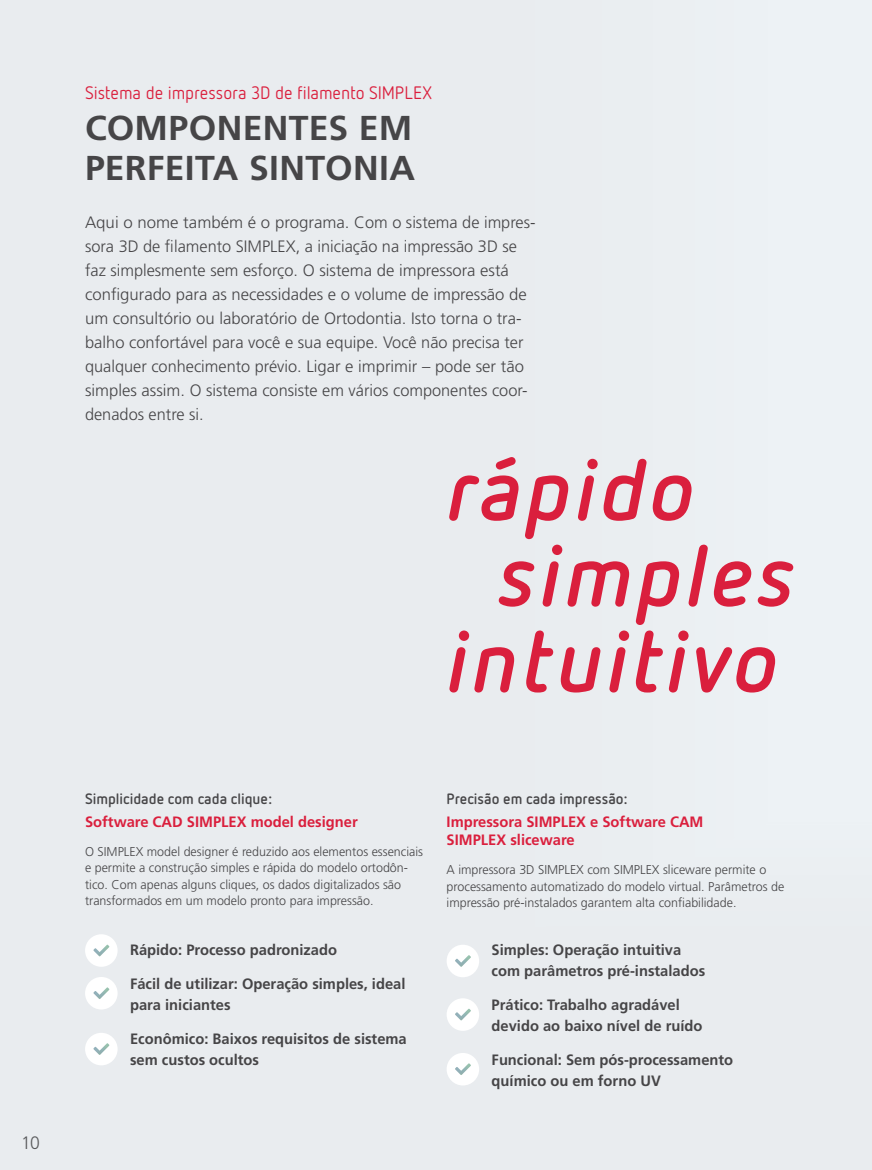
<style>
.page{position:relative;width:872px;height:1170px;background:#fff}
.page>*{position:absolute;margin:0;border:0;box-sizing:border-box;transform-origin:0 0}
.t1{font:italic 700 85.95px "Netto Pro";letter-spacing:.04em;color:#da1f3d}
.t2{font:700 34.5px/40.5px "Frutiger LT Std";letter-spacing:.01em;color:#464547}
.t3{font:18px "Netto Pro";letter-spacing:-.005em;color:#da1f3d}
.t4{font:300 18px "Frutiger LT Std";color:#58595b}
.t5{font:300 16.5px/24px "Frutiger LT Std";color:#464547}
.t6{font:700 15px/21px "Frutiger LT Std";color:#464547}
.t7{font:700 15px/18px "Frutiger LT Std";color:#da1f3d}
.t8{font:700 15px "Netto Pro";color:#464547}
.t9{font:300 12.75px/16.5px "Frutiger LT Std";color:#464547}
</style>
<div class="page">
<div style="left:0;top:0;width:872px;height:1169px;background:#e9ecef"></div>
<div style="left:446px;top:944px;width:33px;height:33px;background:#fff;border-radius:50%"></div>
<img style="left:455px;top:955px;width:16px;height:11px">
<div style="left:446px;top:998px;width:33px;height:32px;background:#fff;border-radius:50%"></div>
<img style="left:455px;top:1008px;width:16px;height:12px">
<div style="left:446px;top:1052px;width:33px;height:33px;background:#fff;border-radius:50%"></div>
<img style="left:455px;top:1063px;width:16px;height:11px">
<div style="left:85px;top:934px;width:33px;height:32px;background:#fff;border-radius:50%"></div>
<img style="left:93px;top:944px;width:16px;height:12px">
<div style="left:85px;top:976px;width:33px;height:33px;background:#fff;border-radius:50%"></div>
<img style="left:93px;top:987px;width:16px;height:11px">
<div style="left:85px;top:1032px;width:33px;height:33px;background:#fff;border-radius:50%"></div>
<img style="left:93px;top:1043px;width:16px;height:11px">
<p class="t4" style="left:21px;top:1132px;width:20px">10</p>
<p class="t3" style="left:85px;top:81px;width:348px">Sistema de impressora 3D de filamento SIMPLEX</p>
<h2 class="t2" style="left:85px;top:108px;width:332px">COMPONENTES EM<br>PERFEITA SINTONIA</h2>
<p class="t5" style="left:85px;top:210px;width:452px">Aqui o nome também é o programa. Com o sistema de impres&shy;sora 3D de filamento SIMPLEX, a iniciação na impressão 3D se faz simplesmente sem esforço. O sistema de impressora está configurado para as necessidades e o volume de impressão de um consultório ou laboratório de Ortodontia. Isto torna o tra&shy;balho confortável para você e sua equipe. Você não precisa ter qualquer conhecimento prévio. Ligar e imprimir – pode ser tão simples assim. O sistema consiste em vários componentes coor&shy;denados entre si.</p>
<h1 class="t1" style="left:446px;top:432px;width:250px">rápido</h1>
<h1 class="t1" style="left:498px;top:517px;width:299px">simples</h1>
<h1 class="t1" style="left:446px;top:603px;width:333px">intuitivo</h1>
<p class="t8" style="left:85px;top:788px;width:188px">Simplicidade com cada clique:</p>
<p class="t8" style="left:446px;top:788px;width:182px">Precisão em cada impressão:</p>
<p class="t7" style="left:85px;top:812px;width:274px">Software CAD SIMPLEX model designer</p>
<p class="t9" style="left:85px;top:843px;width:339px">O SIMPLEX model designer é reduzido aos elementos essenciais e permite a construção simples e rápida do modelo ortodôn&shy;tico. Com apenas alguns cliques, os dados digitalizados são transformados em um modelo pronto para impressão.</p>
<p class="t7" style="left:446px;top:812px;width:258px">Impressora SIMPLEX e Software CAM<br>SIMPLEX sliceware</p>
<p class="t9" style="left:446px;top:861px;width:339px">A impressora 3D SIMPLEX com SIMPLEX sliceware permite o processamento automatizado do modelo virtual. Parâmetros de impressão pré-instalados garantem alta confiabilidade.</p>
<p class="t6" style="left:130px;top:939px;width:208px">Rápido: Processo padronizado</p>
<p class="t6" style="left:130px;top:973px;width:277px">Fácil de utilizar: Operação simples, ideal para iniciantes</p>
<p class="t6" style="left:130px;top:1028px;width:278px">Econômico: Baixos requisitos de sistema sem custos ocultos</p>
<p class="t6" style="left:491px;top:939px;width:215px">Simples: Operação intuitiva com parâmetros pré-instalados</p>
<p class="t6" style="left:491px;top:994px;width:212px">Prático: Trabalho agradável devido ao baixo nível de ruído</p>
<p class="t6" style="left:491px;top:1049px;width:243px">Funcional: Sem pós-processamento químico ou em forno UV</p>
</div>
